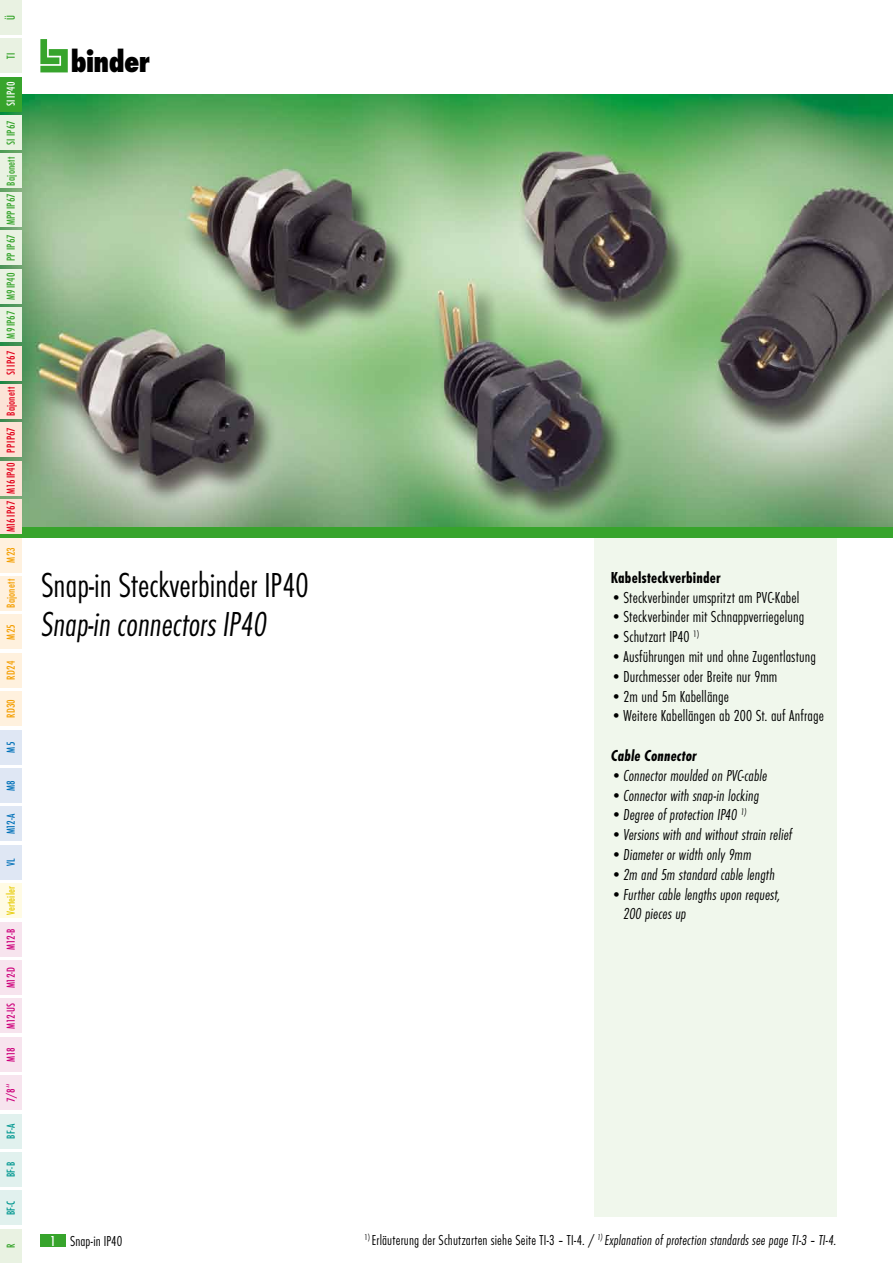
<style>
.page{position:relative;width:893px;height:1263px;background:#fff}
.page>*{position:absolute;margin:0;border:0;box-sizing:border-box;transform-origin:0 0}
.t1{font:300 condensed 36px "Futura T";color:#000}
.t2{font:italic 300 condensed 36px "Futura T";color:#000}
.t3{font:800 condensed 32.1px "Futura T";letter-spacing:-.02em;color:#000}
.t4{font:italic 300 condensed 16.5px/19.8px "Futura T";letter-spacing:.005em;color:#000}
.t5{font:300 condensed 16.5px "Futura T";letter-spacing:.005em;color:#000}
.t6{font:700 condensed 16.5px "Futura T";letter-spacing:.01em;color:#000}
.t7{font:italic 700 condensed 16.5px "Futura T";letter-spacing:.01em;color:#000}
.t8{font:italic 300 condensed 15px "Futura T";letter-spacing:.01em;color:#000}
.t9{font:300 condensed 15px "Futura T";letter-spacing:.005em;color:#000}
.t10{font:500 condensed 12px "Futura T";letter-spacing:.015em;color:#37a42c}
.t11{font:500 condensed 12px "Futura T";letter-spacing:.01em;color:#e2001a}
.t12{font:500 condensed 12px "Futura T";letter-spacing:-.025em;color:#cd007b}
.t13{font:500 condensed 12px "Futura T";letter-spacing:.01em;color:#f49e00}
.t14{font:500 condensed 12px "Futura T";letter-spacing:.015em;color:#e6cb00}
.t15{font:500 condensed 12px "Futura T";color:#009790}
.t16{font:500 condensed 12px "Futura T";letter-spacing:.015em;color:#0070b8}
.t17{font:500 condensed 12px "Futura T";letter-spacing:.015em;color:#fff}
.s1{color:#f49e00}
.s2{color:#cd007b}
.s3{font-weight:500;color:#fff}
.s4{font-style:normal}
</style>
<div class="page">
<div style="left:40px;top:1234px;width:26px;height:13px;background:#37a42c"></div>
<svg style="left:40px;top:39px;width:28px;height:33px"></svg>
<img style="left:0;top:94px;width:893px;height:433px">
<div style="left:594px;top:527px;width:242px;height:690px;background:#f0f7ec"></div>
<div style="left:0;top:527px;width:893px;height:11px;background:#37a42c"></div>
<div style="left:0;top:39px;width:21px;height:34px;background:#e9f2e2"></div>
<div style="left:0;top:0;width:21px;height:34px;background:#e9f2e2"></div>
<div style="left:0;top:77px;width:21px;height:34px;background:#37a42c"></div>
<div style="left:0;top:116px;width:21px;height:34px;background:#e9f2e2"></div>
<div style="left:0;top:154px;width:21px;height:34px;background:#e9f2e2"></div>
<div style="left:0;top:192px;width:21px;height:34px;background:#e9f2e2"></div>
<div style="left:0;top:231px;width:21px;height:34px;background:#e9f2e2"></div>
<div style="left:0;top:269px;width:21px;height:34px;background:#e9f2e2"></div>
<div style="left:0;top:308px;width:21px;height:34px;background:#e9f2e2"></div>
<div style="left:0;top:346px;width:21px;height:34px;background:#fce3d6"></div>
<div style="left:0;top:384px;width:21px;height:34px;background:#fce3d6"></div>
<div style="left:0;top:423px;width:21px;height:34px;background:#fce3d6"></div>
<div style="left:0;top:461px;width:21px;height:34px;background:#fce3d6"></div>
<div style="left:0;top:500px;width:21px;height:34px;background:#fce3d6"></div>
<div style="left:0;top:538px;width:21px;height:34px;background:#fff1de"></div>
<div style="left:0;top:576px;width:21px;height:34px;background:#fff1de"></div>
<div style="left:0;top:615px;width:21px;height:34px;background:#fff1de"></div>
<div style="left:0;top:653px;width:21px;height:34px;background:#fff1de"></div>
<div style="left:0;top:692px;width:21px;height:34px;background:#fff1de"></div>
<div style="left:0;top:730px;width:21px;height:34px;background:#dfe7f4"></div>
<div style="left:0;top:768px;width:21px;height:34px;background:#dfe7f4"></div>
<div style="left:0;top:807px;width:21px;height:34px;background:#dfe7f4"></div>
<div style="left:0;top:845px;width:21px;height:34px;background:#dfe7f4"></div>
<div style="left:0;top:884px;width:21px;height:34px;background:#fffbe4"></div>
<div style="left:0;top:922px;width:21px;height:34px;background:#f7e4ee"></div>
<div style="left:0;top:960px;width:21px;height:34px;background:#f7e4ee"></div>
<div style="left:0;top:999px;width:21px;height:34px;background:#f7e4ee"></div>
<div style="left:0;top:1037px;width:21px;height:34px;background:#f7e4ee"></div>
<div style="left:0;top:1076px;width:21px;height:34px;background:#f7e4ee"></div>
<div style="left:0;top:1114px;width:21px;height:34px;background:#e1f1ee"></div>
<div style="left:0;top:1152px;width:21px;height:34px;background:#e1f1ee"></div>
<div style="left:0;top:1191px;width:21px;height:34px;background:#e1f1ee"></div>
<div style="left:0;top:1229px;width:21px;height:34px;background:#e9f2e2"></div>
<p class="t10" style="left:4px;top:20px;width:6px;rotate:-90deg">Ü</p>
<p class="t10" style="left:4px;top:59px;width:8px;rotate:-90deg">TI</p>
<p class="t17" style="left:4px;top:106px;width:26px;rotate:-90deg">SI IP40</p>
<p class="t10" style="left:4px;top:225px;width:107px;rotate:-90deg">MPPIP67 Bajonett SI IP67</p>
<p class="t10" style="left:4px;top:261px;width:28px;rotate:-90deg">PP IP67</p>
<p class="t10" style="left:4px;top:300px;width:29px;rotate:-90deg">M9IP40</p>
<p class="t10" style="left:4px;top:338px;width:29px;rotate:-90deg">M9IP67</p>
<p class="t11" style="left:4px;top:375px;width:26px;rotate:-90deg">SI IP67</p>
<p class="t11" style="left:4px;top:416px;width:30px;rotate:-90deg">Bajonett</p>
<p class="t11" style="left:4px;top:453px;width:27px;rotate:-90deg">PPIP67</p>
<p class="t11" style="left:4px;top:494px;width:33px;rotate:-90deg">M16IP40</p>
<p class="t11" style="left:4px;top:563px;width:63px;rotate:-90deg"><span class="s1">M23</span> M16IP67</p>
<p class="t13" style="left:4px;top:608px;width:30px;rotate:-90deg">Bajonett</p>
<p class="t13" style="left:4px;top:640px;width:17px;rotate:-90deg">M25</p>
<p class="t13" style="left:4px;top:680px;width:20px;rotate:-90deg">RD24</p>
<p class="t13" style="left:4px;top:718px;width:20px;rotate:-90deg">RD30</p>
<p class="t16" style="left:4px;top:752px;width:12px;rotate:-90deg">M5</p>
<p class="t16" style="left:4px;top:791px;width:12px;rotate:-90deg">M8</p>
<p class="t16" style="left:4px;top:834px;width:23px;rotate:-90deg">M12-A</p>
<p class="t16" style="left:4px;top:866px;width:9px;rotate:-90deg">VL</p>
<p class="t14" style="left:4px;top:950px;width:65px;rotate:-90deg"><span class="s2">M12-B</span> Verteiler</p>
<p class="t12" style="left:4px;top:988px;width:23px;rotate:-90deg">M12-D</p>
<p class="t12" style="left:4px;top:1029px;width:27px;rotate:-90deg">M12-US</p>
<p class="t12" style="left:4px;top:1061px;width:16px;rotate:-90deg">M18</p>
<p class="t12" style="left:4px;top:1102px;width:20px;rotate:-90deg">7/8‘‘</p>
<p class="t15" style="left:4px;top:1139px;width:17px;rotate:-90deg">BF-A</p>
<p class="t15" style="left:4px;top:1177px;width:17px;rotate:-90deg">BF-B</p>
<p class="t15" style="left:4px;top:1215px;width:16px;rotate:-90deg">BF-C</p>
<p class="t10" style="left:4px;top:1248px;width:6px;rotate:-90deg">R</p>
<h2 class="t3" style="left:71px;top:43px;width:80px">binder</h2>
<h1 class="t1" style="left:41px;top:564px;width:269px">Snap-in Steckverbinder IP40</h1>
<h1 class="t2" style="left:41px;top:603px;width:227px">Snap-in connectors IP40</h1>
<p class="t9" style="left:50px;top:1232px;width:73px"><span class="s3">1</span> Snap-in IP40</p>
<p class="t6" style="left:611px;top:568px;width:112px">Kabelsteckverbinder</p>
<p class="t5" style="left:611px;top:587px;width:190px">•Steckverbinder umspritzt am PVC-Kabel</p>
<p class="t5" style="left:611px;top:607px;width:195px">•Steckverbinder mit Schnappverriegelung</p>
<p class="t5" style="left:611px;top:627px;width:90px">•Schutzart IP40 <sup>1)</sup></p>
<p class="t5" style="left:611px;top:647px;width:207px">•Ausführungen mit und ohne Zugentlastung</p>
<p class="t5" style="left:611px;top:667px;width:168px">•Durchmesser oder Breite nur 9mm</p>
<p class="t5" style="left:611px;top:686px;width:120px">•2m und 5m Kabellänge</p>
<p class="t5" style="left:611px;top:706px;width:215px">•Weitere Kabellängen ab 200 St. auf Anfrage</p>
<p class="t7" style="left:611px;top:746px;width:87px">Cable Connector</p>
<p class="t4" style="left:611px;top:765px;width:158px">•Connector moulded on PVC-cable</p>
<p class="t4" style="left:611px;top:785px;width:150px">•Connector with snap-in locking</p>
<p class="t4" style="left:611px;top:805px;width:137px">•Degree of protection IP40 <sup>1)</sup></p>
<p class="t4" style="left:611px;top:824px;width:183px">•Versions with and without strain relief</p>
<p class="t4" style="left:611px;top:844px;width:142px">•Diameter or width only 9mm</p>
<p class="t4" style="left:611px;top:864px;width:165px">•2m and 5m standard cable length</p>
<p class="t4" style="left:623px;top:884px;width:158px;text-indent:-13px">•Further cable lengths upon request,<br>200 pieces up</p>
<p class="t8" style="left:365px;top:1232px;width:473px"><sup>1)</sup> <span class="s4">Erläuterung der Schutzarten siehe Seite TI-3 – TI-4. /</span> <sup>1)</sup> Explanation of protection standards see page TI-3 – TI-4.</p>
</div>
